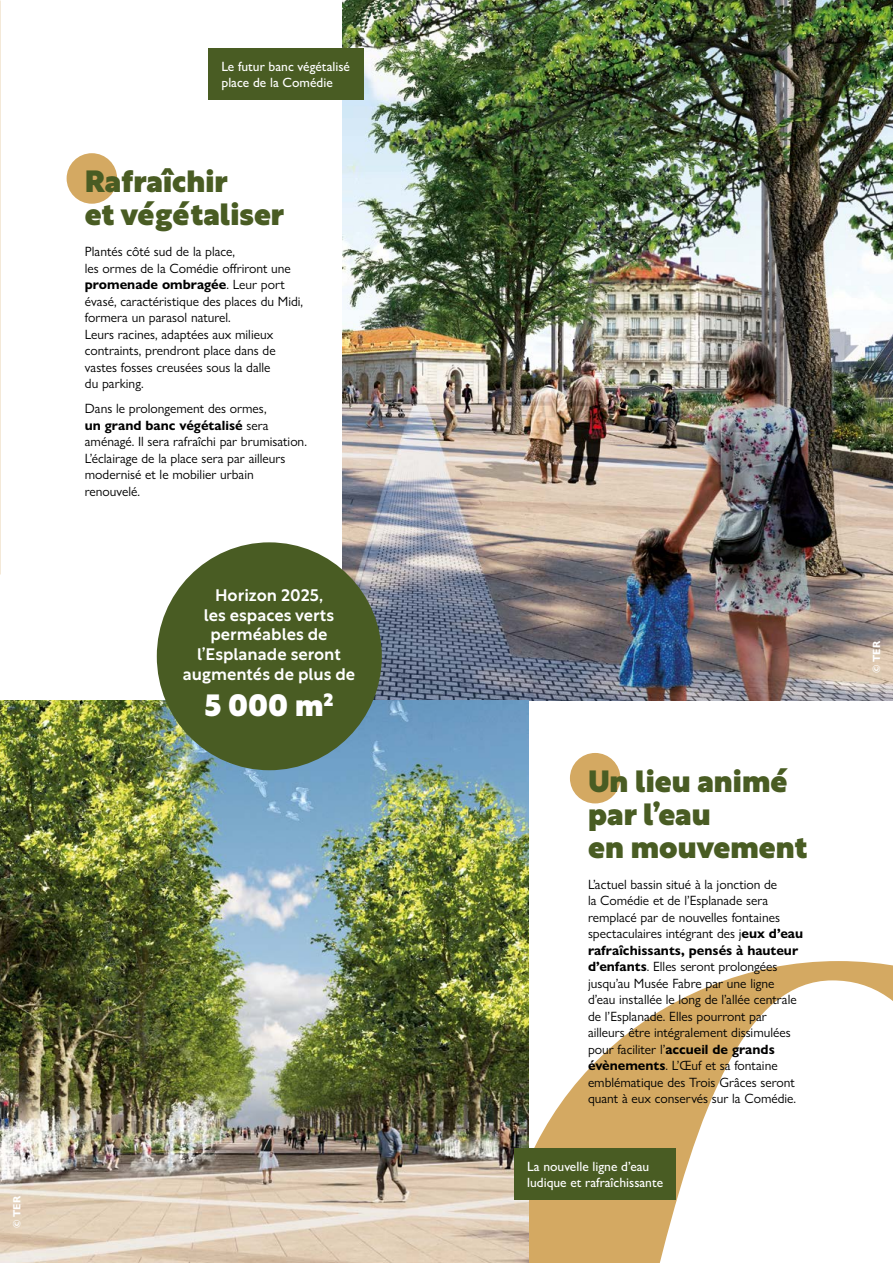
<style>
.page{position:relative;width:893px;height:1263px;background:#fff}
.page>*{position:absolute;margin:0;border:0;box-sizing:border-box;transform-origin:0 0}
.t1{font:900 30px/33px "Rustica";color:#495c23}
.t2{font:900 30px "Rustica";color:#fff}
.t3{font:500 16.5px/19.8px "Rustica";color:#fff;text-align:center}
.t4{font:13.5px/16.5px "Gill Sans Nova";color:#000}
.t5{font:500 13.5px/16.2px "Gill Sans Nova";color:#fff}
.t6{font:700 10.5px "Gill Sans Nova";color:#fff}
.s1{font-weight:700}
</style>
<div class="page">
<img style="left:343px;top:0;width:550px;height:700px">
<svg style="left:529px;top:961px;width:364px;height:302px"></svg>
<img style="left:0;top:700px;width:529px;height:563px">
<div style="left:67px;top:153px;width:50px;height:51px;background:#d4a962;border-radius:50%"></div>
<div style="left:570px;top:753px;width:50px;height:50px;background:#d4a962;border-radius:50%"></div>
<div style="left:514px;top:1148px;width:162px;height:51px;background:#495c23"></div>
<div style="left:209px;top:48px;width:155px;height:52px;background:#495c23"></div>
<div style="left:157px;top:542px;width:225px;height:228px;background:#495c23;border-radius:50%"></div>
<p class="t5" style="left:221px;top:58px;width:130px">Le futur banc végétalisé place de la Comédie</p>
<h1 class="t1" style="left:85px;top:163px;width:201px">Rafraîchir<br>et végétaliser</h1>
<p class="t4" style="left:85px;top:243px;width:220px">Plantés côté sud de la place,<br>les ormes de la Comédie offriront une <span class="s1">promenade ombragée</span>. Leur port évasé, caractéristique des places du Midi, formera un parasol naturel.<br>Leurs racines, adaptées aux milieux contraints, prendront place dans de vastes fosses creusées sous la dalle<br>du parking.</p>
<p class="t4" style="left:85px;top:400px;width:224px">Dans le prolongement des ormes,<br><span class="s1">un grand banc végétalisé</span> sera aménagé. Il sera rafraîchi par brumisation.<br>L’éclairage de la place sera par ailleurs modernisé et le mobilier urbain renouvelé.</p>
<p class="t3" style="left:183px;top:583px;width:174px">Horizon 2025,<br>les espaces verts perméables de l’Esplanade seront augmentés de plus de</p>
<h1 class="t2" style="left:204px;top:679px;width:131px">5 000 m<sup>2</sup></h1>
<p class="t6" style="left:10px;top:1228px;width:34px;rotate:-90deg">© TER</p>
<h1 class="t1" style="left:588px;top:762px;width:221px">Un lieu animé par l’eau<br>en mouvement</h1>
<p class="t4" style="left:588px;top:876px;width:217px">L’actuel bassin situé à la jonction de<br>la Comédie et de l’Esplanade sera remplacé par de nouvelles fontaines spectaculaires intégrant des j<span class="s1">eux d’eau rafraîchissants, pensés à hauteur d’enfants</span>. Elles seront prolongées jusqu’au Musée Fabre par une ligne d’eau installée le long de l’allée centrale de l’Esplanade. Elles pourront par ailleurs être intégralement dissimulées pour faciliter l’<span class="s1">accueil de grands évènements</span>. L’Œuf et sa fontaine emblématique des Trois Grâces seront quant à eux conservés sur la Comédie.</p>
<p class="t5" style="left:527px;top:1158px;width:138px">La nouvelle ligne d’eau ludique et rafraîchissante</p>
<p class="t6" style="left:870px;top:673px;width:34px;rotate:-90deg">© TER</p>
</div>
